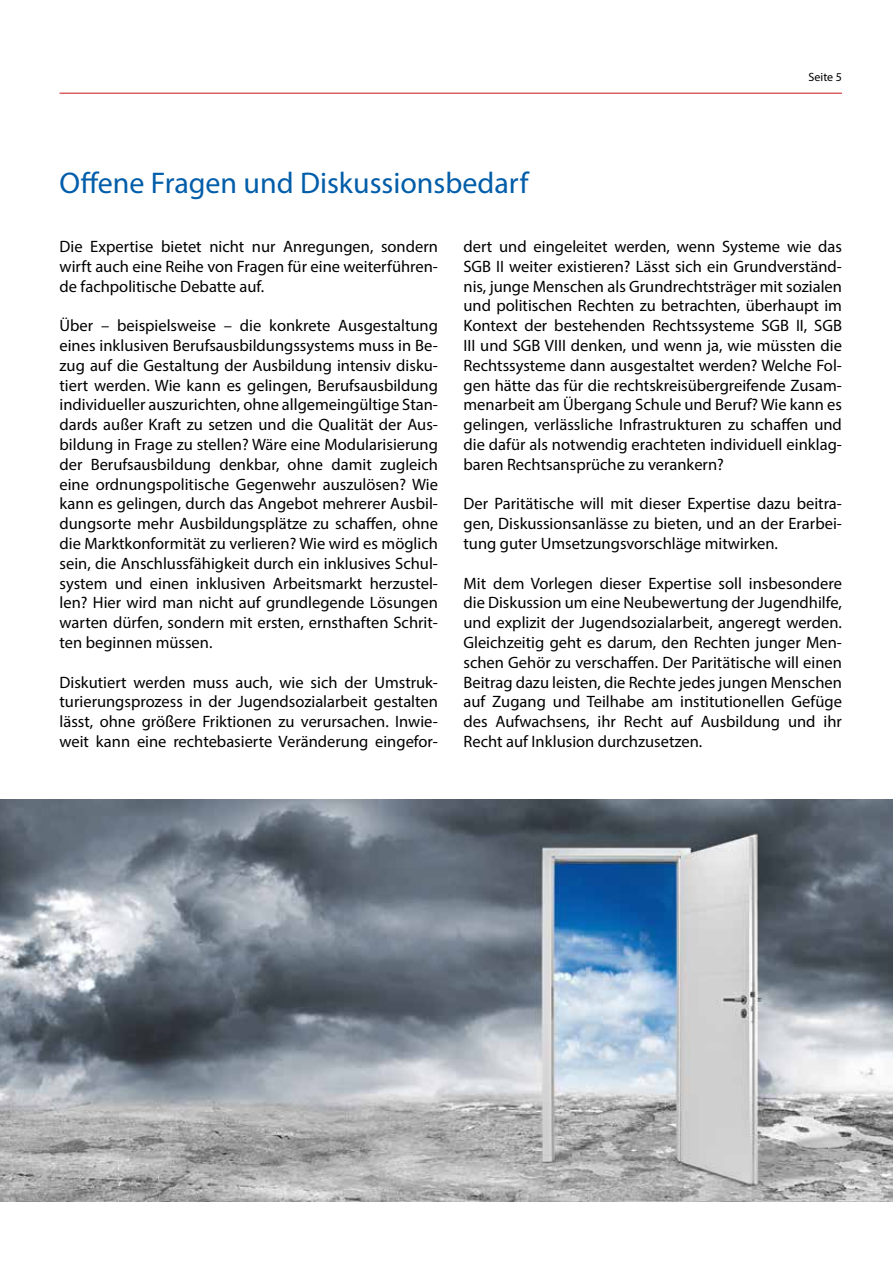
<style>
.page{position:relative;width:893px;height:1263px;background:#fff}
.page>*{position:absolute;margin:0;border:0;box-sizing:border-box;transform-origin:0 0}
.t1{font:30px "Myriad Pro";color:#005da9}
.t2{font:16.5px/19.8px "Myriad Pro";color:#000;text-align:justify}
.t3{font:12px "Myriad Pro";color:#000}
</style>
<div class="page">
<hr style="left:60px;top:93px;width:782px;height:1px;background:#cd1316">
<img style="left:0;top:799px;width:893px;height:402px">
<h1 class="t1" style="left:60px;top:164px;width:470px">Offene Fragen und Diskussionsbedarf</h1>
<p class="t3" style="left:808px;top:70px;width:35px">Seite 5</p>
<p class="t2" style="left:60px;top:236px;width:380px">Die Expertise bietet nicht nur Anregungen, sondern wirft auch eine Reihe von Fragen für eine weiterführen&shy;de fachpolitische Debatte auf.</p>
<p class="t2" style="left:60px;top:316px;width:380px">Über – beispielsweise – die konkrete Ausgestaltung eines inklusiven Berufsausbildungssystems muss in Be&shy;zug auf die Gestaltung der Ausbildung intensiv disku&shy;tiert werden. Wie kann es gelingen, Berufsausbildung individueller auszurichten, ohne allgemeingültige Stan&shy;dards außer Kraft zu setzen und die Qualität der Aus&shy;bildung in Frage zu stellen? Wäre eine Modularisierung der Berufsausbildung denkbar, ohne damit zugleich eine ordnungspolitische Gegenwehr auszulösen? Wie kann es gelingen, durch das Angebot mehrerer Ausbil&shy;dungsorte mehr Ausbildungsplätze zu schaffen, ohne die Marktkonformität zu verlieren? Wie wird es möglich sein, die Anschlussfähigkeit durch ein inklusives Schul&shy;system und einen inklusiven Arbeitsmarkt herzustel&shy;len? Hier wird man nicht auf grundlegende Lösungen warten dürfen, sondern mit ersten, ernsthaften Schrit&shy;ten beginnen müssen.</p>
<p class="t2" style="left:60px;top:672px;width:380px">Diskutiert werden muss auch, wie sich der Umstruk&shy;turierungsprozess in der Jugendsozialarbeit gestalten lässt, ohne größere Friktionen zu verursachen. Inwie&shy;weit kann eine rechtebasierte Veränderung eingefor-</p>
<p class="t2" style="left:463px;top:236px;width:380px">dert und eingeleitet werden, wenn Systeme wie das SGB II weiter existieren? Lässt sich ein Grundverständ&shy;nis, junge Menschen als Grundrechtsträger mit sozialen und politischen Rechten zu betrachten, überhaupt im Kontext der bestehenden Rechtssysteme SGB II, SGB III und SGB VIII denken, und wenn ja, wie müssten die Rechtssysteme dann ausgestaltet werden? Welche Fol&shy;gen hätte das für die rechtskreisübergreifende Zusam&shy;menarbeit am Übergang Schule und Beruf? Wie kann es gelingen, verlässliche Infrastrukturen zu schaffen und die dafür als notwendig erachteten individuell einklag&shy;baren Rechtsansprüche zu verankern?</p>
<p class="t2" style="left:463px;top:494px;width:380px">Der Paritätische will mit dieser Expertise dazu beitra&shy;gen, Diskussionsanlässe zu bieten, und an der Erarbei&shy;tung guter Umsetzungsvorschläge mitwirken.</p>
<p class="t2" style="left:463px;top:573px;width:380px">Mit dem Vorlegen dieser Expertise soll insbesondere die Diskussion um eine Neubewertung der Jugendhilfe, und explizit der Jugendsozialarbeit, angeregt werden.<br>Gleichzeitig geht es darum, den Rechten junger Men&shy;schen Gehör zu verschaffen. Der Paritätische will einen Beitrag dazu leisten, die Rechte jedes jungen Menschen auf Zugang und Teilhabe am institutionellen Gefüge des Aufwachsens, ihr Recht auf Ausbildung und ihr Recht auf Inklusion durchzusetzen.</p>
</div>
